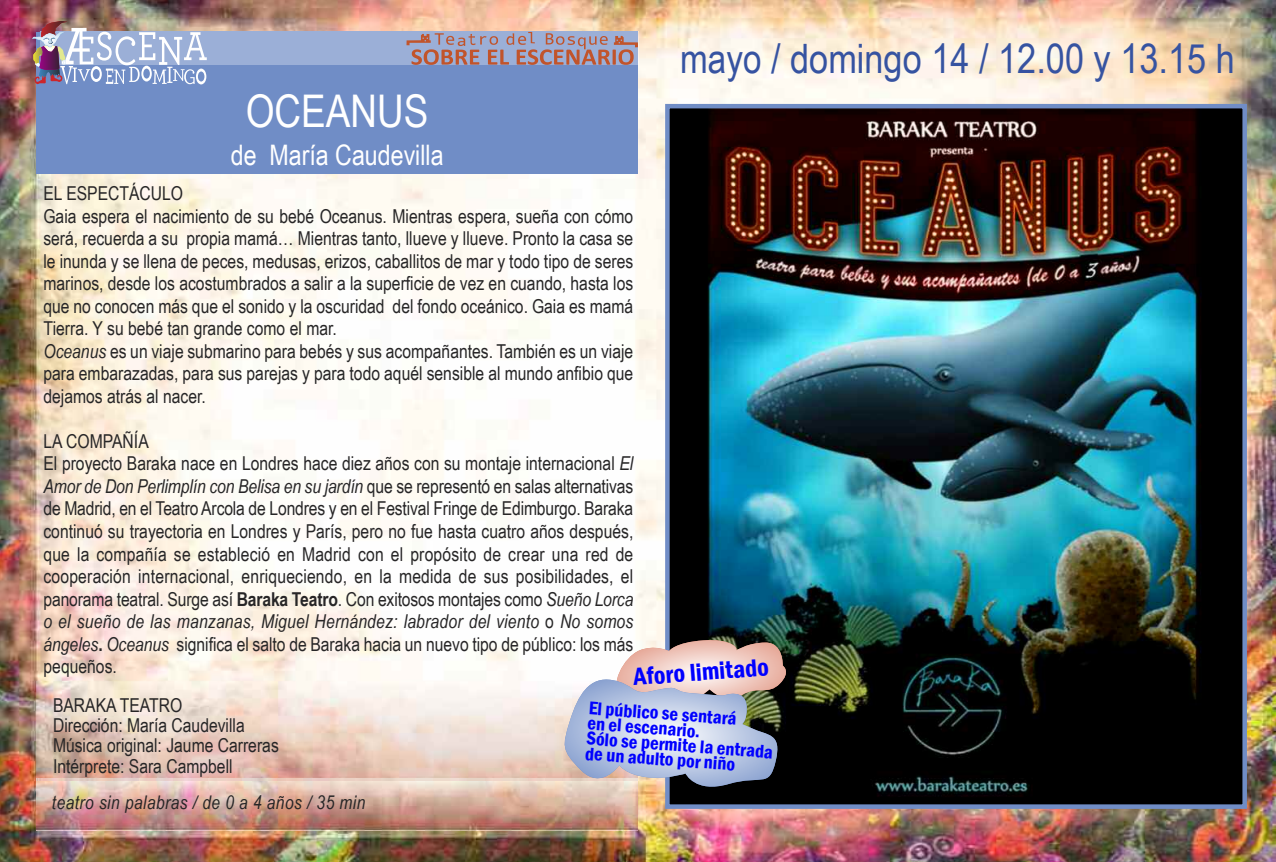
<style>
.page{position:relative;width:1276px;height:862px;background:#fff}
.page>*{position:absolute;margin:0;border:0;box-sizing:border-box;transform-origin:0 0}
.t1{font:45px "Arial Narrow";color:#fff}
.t2{font:40.5px "Arial Narrow";color:#3653a1}
.t3{font:28.35px "Arial Narrow";color:#fff}
.t4{font:600 condensed 25.2px "Franklin Gothic";color:#00f}
.t5{font:19.12px/22.5px "Arial Narrow";color:#272627}
.t6{font:600 condensed 18.9px/15.3px "Franklin Gothic";color:#00f}
.t7{font:italic 18.9px "Arial Narrow";letter-spacing:.025em;color:#272627}
.s1{font-style:italic}
.s2{font-weight:700}
</style>
<div class="page">
<img style="left:0;top:0;width:1276px;height:861px">
<img style="left:670px;top:109px;width:572px;height:694px">
<div style="left:665px;top:104px;width:582px;height:704px;border:4px solid #708dc6"></div>
<div style="left:37px;top:32px;width:601px;height:142px;background:#708dc6"></div>
<img style="left:36px;top:680px;width:602px;height:149px">
<img style="left:36px;top:778px;width:525px;height:2px">
<img style="left:638px;top:32px;width:1px;height:33px">
<div style="left:41px;top:32px;width:597px;height:33px;background:#9bafd7"></div>
<img style="left:32px;top:21px;width:175px;height:63px">
<svg style="left:406px;top:32px;width:232px;height:33px"></svg>
<svg style="left:561px;top:638px;width:230px;height:155px;background:#b8b6bd"></svg>
<h2 class="t2" style="left:680px;top:35px;width:556px">mayo / domingo 14 / 12.00 y 13.15 h</h2>
<h1 class="t1" style="left:246px;top:85px;width:184px">OCEANUS</h1>
<h3 class="t3" style="left:231px;top:138px;width:214px">de María Caudevilla</h3>
<p class="t5" style="left:43px;top:182px;width:591px">EL ESPECTÁCULO<br>Gaia espera el nacimiento de su bebé Oceanus. Mientras espera, sueña con cómo será, recuerda a su propia mamá… Mientras tanto, llueve y llueve. Pronto la casa se le inunda y se llena de peces, medusas, erizos, caballitos de mar y todo tipo de seres marinos, desde los acostumbrados a salir a la superficie de vez en cuando, hasta los que no conocen más que el sonido y la oscuridad del fondo oceánico. Gaia es mamá Tierra. Y su bebé tan grande como el mar.<br><span class="s1">Oceanus</span> es un viaje submarino para bebés y sus acompañantes. También es un viaje para embarazadas, para sus parejas y para todo aquél sensible al mundo anfibio que dejamos atrás al nacer.</p>
<p class="t5" style="left:43px;top:429px;width:591px">LA COMPAÑÍA<br>El proyecto Baraka nace en Londres hace diez años con su montaje internacional <span class="s1">El Amor de Don Perlimplín con Belisa en su jardín</span> que se representó en salas alternativas de Madrid, en el Teatro Arcola de Londres y en el Festival Fringe de Edimburgo. Baraka continuó su trayectoria en Londres y París, pero no fue hasta cuatro años después, que la compañía se estableció en Madrid con el propósito de crear una red de cooperación internacional, enriqueciendo, en la medida de sus posibilidades, el panorama teatral. Surge así <span class="s2">Baraka Teatro</span>. Con exitosos montajes como <span class="s1">Sueño Lorca o el sueño de las manzanas, Miguel Hernández: labrador del viento</span> o <span class="s1">No somos ángeles</span><span class="s2">.</span> <span class="s1">Oceanus</span> significa el salto de Baraka hacia un nuevo tipo de público: los más pequeños.</p>
<p class="t5" style="left:53px;top:694px;width:227px;line-height:20.2px">BARAKA TEATRO<br>Dirección: María Caudevilla<br>Música original: Jaume Carreras<br>Intérprete: Sara Campbell</p>
<p class="t7" style="left:52px;top:791px;width:315px">teatro sin palabras / de 0 a 4 años / 35 min</p>
<h3 class="t4" style="left:632px;top:661px;width:137px;rotate:-4deg">Aforo limitado</h3>
<p class="t6" style="left:589px;top:699px;width:150px;rotate:4deg">El público se sentará en el escenario.</p>
<p class="t6" style="left:586px;top:745px;width:152px;rotate:4deg">de un adulto por niño</p>
<p class="t6" style="left:587px;top:730px;width:188px;rotate:4deg">Sólo se permite la entrada</p>
</div>
